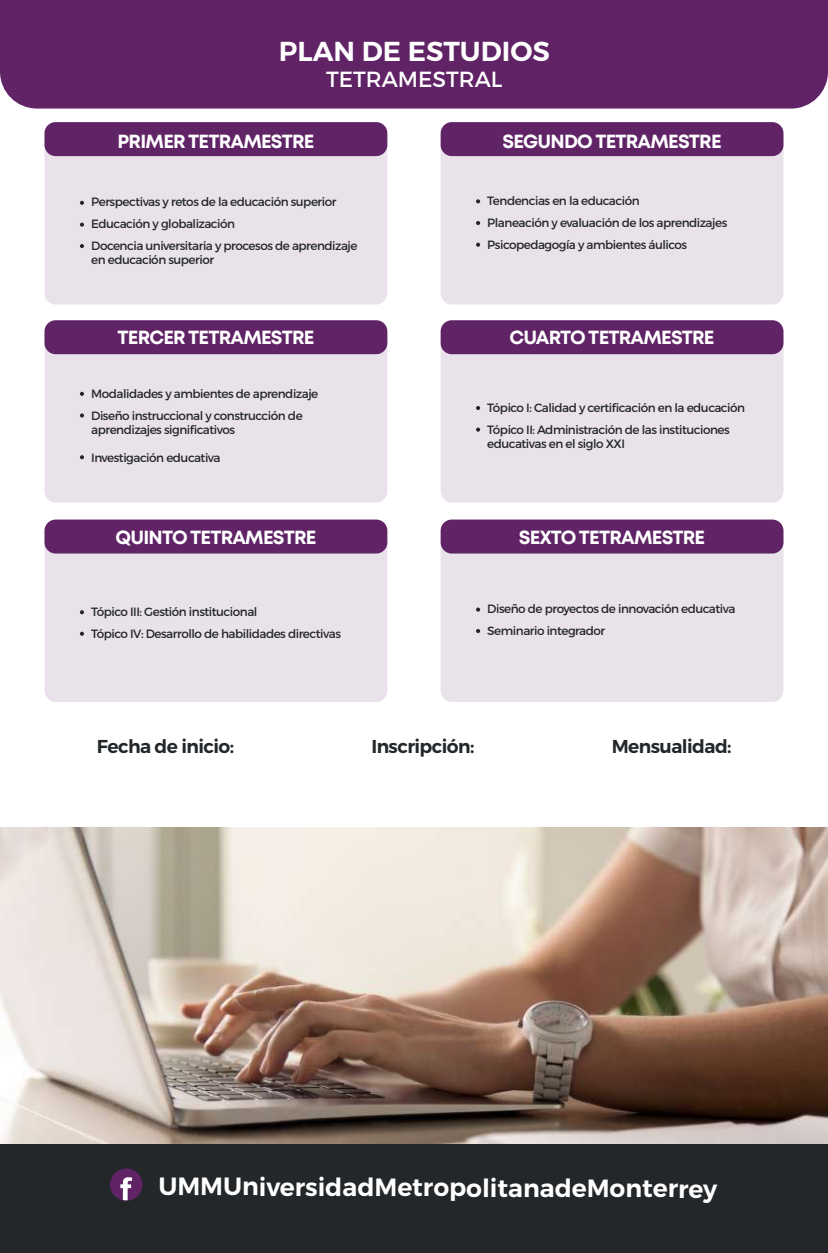
<style>
.page{position:relative;width:828px;height:1253px;background:#fff}
.page>*{position:absolute;margin:0;border:0;box-sizing:border-box;transform-origin:0 0}
.t1{font:600 27.4px "Montserrat";color:#fff}
.t2{font:600 25px "Montserrat";letter-spacing:-.005em;color:#fff}
.t3{font:22px "Montserrat";color:#fff}
.t4{font:700 19px "Mont";letter-spacing:-.04em;color:#fff}
.t5{font:600 18.6px "Montserrat";letter-spacing:-.03em;color:#23272a}
.t6{font:12px/22px "Montserrat";letter-spacing:-.04em;color:#23272a}
</style>
<div class="page">
<div style="left:44px;top:132px;width:343px;height:173px;background:#eae2eb;border-radius:11px"></div>
<div style="left:44px;top:122px;width:343px;height:34px;background:#5f2366;border-radius:11px"></div>
<div style="left:440px;top:132px;width:343px;height:173px;background:#eae2eb;border-radius:11px"></div>
<div style="left:440px;top:122px;width:343px;height:34px;background:#5f2366;border-radius:11px"></div>
<div style="left:44px;top:330px;width:343px;height:173px;background:#eae2eb;border-radius:11px"></div>
<div style="left:44px;top:320px;width:343px;height:34px;background:#5f2366;border-radius:11px"></div>
<div style="left:440px;top:330px;width:343px;height:173px;background:#eae2eb;border-radius:11px"></div>
<div style="left:440px;top:320px;width:343px;height:34px;background:#5f2366;border-radius:11px"></div>
<div style="left:44px;top:529px;width:343px;height:173px;background:#eae2eb;border-radius:11px"></div>
<div style="left:44px;top:520px;width:343px;height:33px;background:#5f2366;border-radius:11px"></div>
<div style="left:440px;top:529px;width:343px;height:173px;background:#eae2eb;border-radius:11px"></div>
<div style="left:440px;top:520px;width:343px;height:33px;background:#5f2366;border-radius:11px"></div>
<div style="left:0;top:1116px;width:828px;height:137px;background:#23272a"></div>
<svg style="left:110px;top:1168px;width:32px;height:33px"></svg>
<div style="left:0;top:0;width:828px;height:109px;background:#5f2366"></div>
<img style="left:0;top:827px;width:828px;height:317px">
<svg style="left:80px;top:201px;width:4px;height:4px"></svg>
<svg style="left:80px;top:223px;width:4px;height:4px"></svg>
<svg style="left:80px;top:244px;width:4px;height:4px"></svg>
<svg style="left:80px;top:392px;width:4px;height:4px"></svg>
<svg style="left:80px;top:413px;width:4px;height:4px"></svg>
<svg style="left:80px;top:455px;width:4px;height:4px"></svg>
<svg style="left:80px;top:610px;width:4px;height:4px"></svg>
<svg style="left:80px;top:632px;width:4px;height:4px"></svg>
<svg style="left:476px;top:608px;width:4px;height:4px"></svg>
<svg style="left:476px;top:629px;width:4px;height:4px"></svg>
<svg style="left:476px;top:406px;width:4px;height:4px"></svg>
<svg style="left:476px;top:428px;width:4px;height:4px"></svg>
<svg style="left:476px;top:199px;width:4px;height:4px"></svg>
<svg style="left:476px;top:221px;width:4px;height:4px"></svg>
<svg style="left:476px;top:243px;width:4px;height:4px"></svg>
<h1 class="t1" style="left:279px;top:34px;width:272px">PLAN DE ESTUDIOS</h1>
<h3 class="t3" style="left:326px;top:66px;width:178px">TETRAMESTRAL</h3>
<h3 class="t4" style="left:117px;top:129px;width:198px">PRIMER TETRAMESTRE</h3>
<h3 class="t4" style="left:502px;top:129px;width:221px">SEGUNDO TETRAMESTRE</h3>
<p class="t6" style="left:91px;top:191px;width:268px">Perspectivas y retos de la educación superior<br>Educación y globalización<br>Docencia universitaria y procesos de aprendizaje</p>
<p class="t6" style="left:91px;top:249px;width:124px">en educación superior</p>
<h3 class="t4" style="left:118px;top:325px;width:198px">TERCER TETRAMESTRE</h3>
<p class="t6" style="left:91px;top:382px;width:229px">Modalidades y ambientes de aprendizaje<br>Diseño instruccional y construcción de</p>
<p class="t6" style="left:91px;top:418px;width:145px">aprendizajes significativos</p>
<p class="t6" style="left:91px;top:446px;width:131px">Investigación educativa</p>
<p class="t6" style="left:487px;top:190px;width:241px">Tendencias en la educación<br>Planeación y evaluación de los aprendizajes<br>Psicopedagogía y ambientes áulicos</p>
<h3 class="t4" style="left:509px;top:325px;width:207px">CUARTO TETRAMESTRE</h3>
<p class="t6" style="left:487px;top:396px;width:259px">Tópico I: Calidad y certificación en la educación<br>Tópico II: Administración de las instituciones</p>
<p class="t6" style="left:487px;top:432px;width:139px">educativas en el siglo XXI</p>
<h3 class="t4" style="left:116px;top:525px;width:202px">QUINTO TETRAMESTRE</h3>
<h3 class="t4" style="left:519px;top:525px;width:188px">SEXTO TETRAMESTRE</h3>
<p class="t6" style="left:91px;top:601px;width:251px">Tópico III: Gestión institucional<br>Tópico IV: Desarrollo de habilidades directivas</p>
<p class="t6" style="left:487px;top:598px;width:250px">Diseño de proyectos de innovación educativa<br>Seminario integrador</p>
<h3 class="t5" style="left:97px;top:734px;width:139px">Fecha de inicio:</h3>
<h3 class="t5" style="left:371px;top:734px;width:104px">Inscripción:</h3>
<h3 class="t5" style="left:612px;top:734px;width:121px">Mensualidad:</h3>
<h2 class="t2" style="left:158px;top:1172px;width:560px">UMMUniversidadMetropolitanadeMonterrey</h2>
</div>
